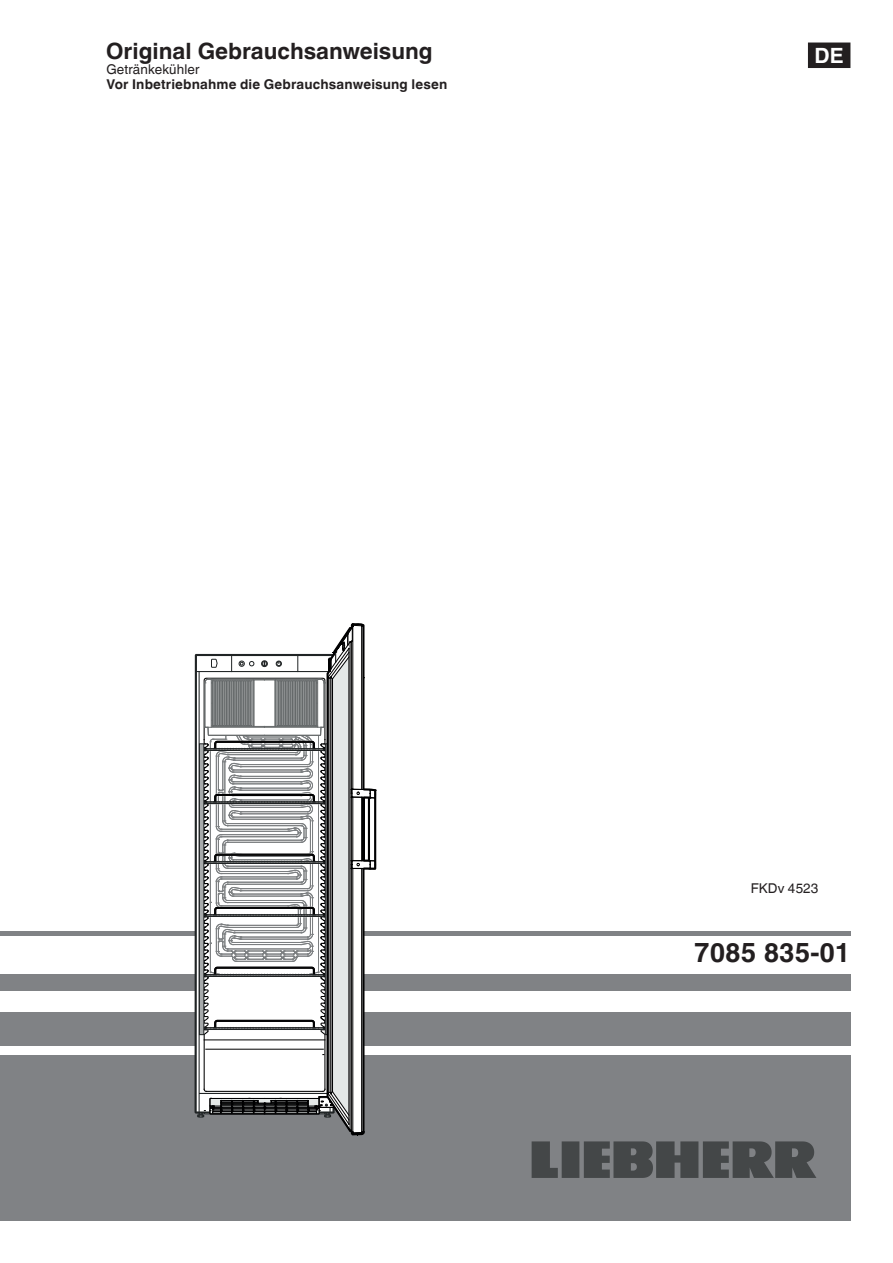
<style>
.page{position:relative;width:893px;height:1263px;background:#fff}
.page>*{position:absolute;margin:0;border:0;box-sizing:border-box;transform-origin:0 0}
.t1{font:700 27px "Helvetica Linotype";color:#231f20}
.t2{font:700 22.5px "Helvetica Linotype";color:#231f20}
.t3{font:700 21px "Helvetica Linotype";color:#fff}
.t4{font:700 13.5px "Helvetica Linotype";letter-spacing:.01em;color:#231f20}
.t5{font:13.5px "Helvetica Linotype";letter-spacing:.01em;color:#231f20}
</style>
<div class="page">
<div style="left:0;top:1054px;width:850px;height:166px;background:#808285"></div>
<div style="left:0;top:1012px;width:850px;height:34px;background:#808285"></div>
<div style="left:0;top:974px;width:850px;height:17px;background:#808285"></div>
<hr style="left:0;top:931px;width:850px;height:4px;background:#808285">
<svg style="left:532px;top:1141px;width:284px;height:37px"></svg>
<div style="left:809px;top:43px;width:41px;height:24px;background:#231f20"></div>
<div style="left:808px;top:43px;width:42px;height:25px;border:2px solid #231f20"></div>
<hr style="left:196px;top:671px;width:138px;height:1px;background:#202425">
<svg style="left:197px;top:623px;width:179px;height:512px"></svg>
<h2 class="t2" style="left:106px;top:38px;width:328px">Original Gebrauchsanweisung</h2>
<p class="t5" style="left:106px;top:61px;width:95px">Getränkekühler</p>
<p class="t4" style="left:106px;top:76px;width:342px">Vor Inbetriebnahme die Gebrauchsanweisung lesen</p>
<h3 class="t3" style="left:815px;top:43px;width:31px">DE</h3>
<p class="t5" style="left:751px;top:880px;width:69px">FKDv 4523</p>
<h1 class="t1" style="left:694px;top:936px;width:158px">7085 835-01</h1>
</div>
